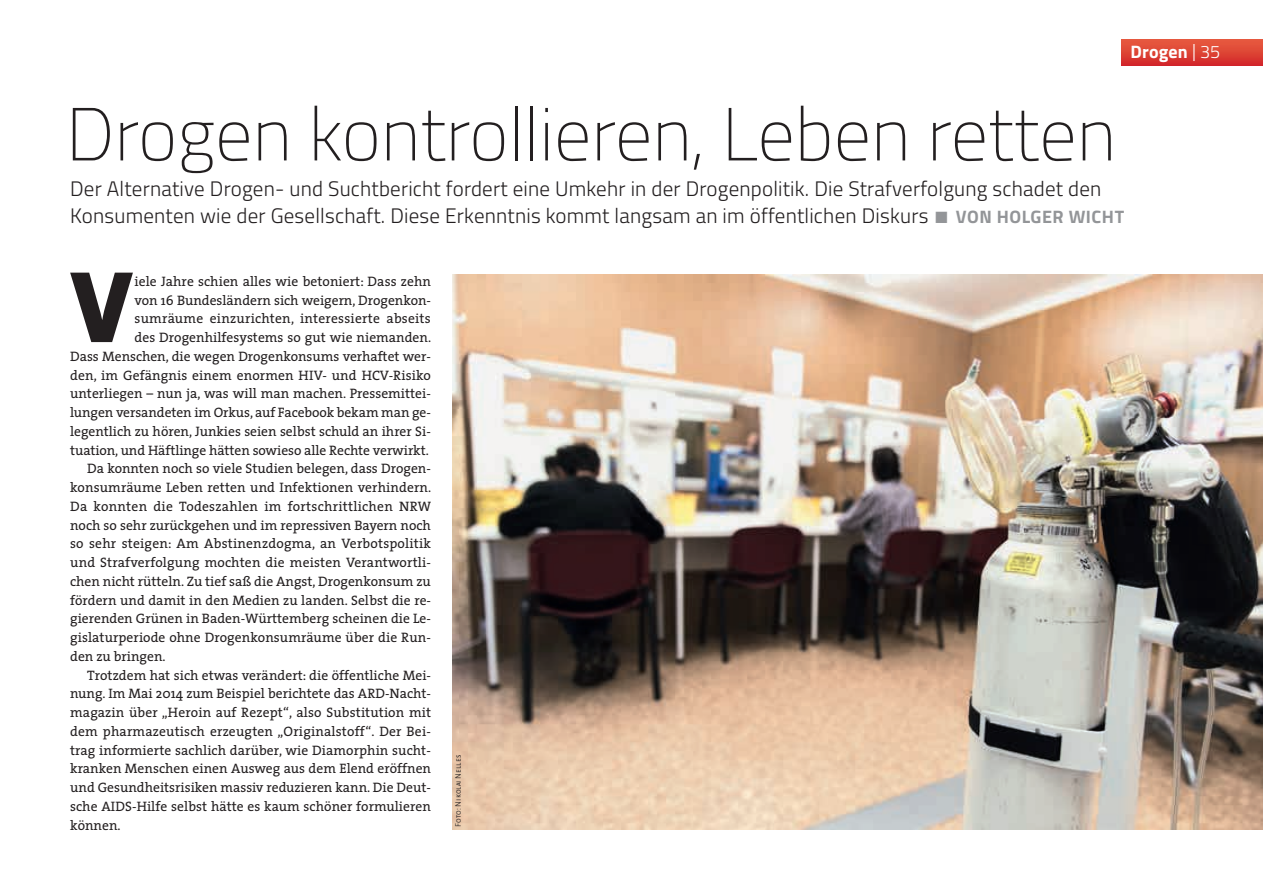
<style>
.page{position:relative;width:1263px;height:893px;background:#fff}
.page>*{position:absolute;margin:0;border:0;box-sizing:border-box;transform-origin:0 0}
.t1{font:900 102.9px "The Sans";color:#231f20;scale:.92 1}
.t2{font:100 75px "Titillium";color:#231f20}
.t3{font:300 21px/27px "Titillium";letter-spacing:.01em;color:#231f20}
.t4{font:700 18px "Titillium";letter-spacing:.01em;color:#fff}
.t5{font:700 18px "Titillium";color:#939598}
.t6{font:13.65px "The Serif";color:#231f20}
.t7{font:13.65px "The Serif";letter-spacing:.02em;color:#231f20}
.t8{font:300 8.25px "Strada SC";letter-spacing:.01em;color:#231f20}
.s1{font-weight:300}
.s2{font-size:68.25px}
.s3{color:#939598}
.s4{font-weight:700;font-size:18px;color:#939598}
</style>
<div class="page">
<svg style="left:1121px;top:40px;width:142px;height:25px;background:#dd4234"></svg>
<img style="left:452px;top:274px;width:811px;height:556px">
<h3 class="t4" style="left:1130px;top:38px;width:91px">DROGEN <span class="s1">| 35</span></h3>
<h2 class="t2" style="left:66px;top:81px;width:1052px">Dro<span class="s2">g</span>en kontrollieren, Leben retten</h2>
<h3 class="t3" style="left:70px;top:174px;width:1033px">Der Alternative Drogen- und Suchtbericht fordert eine Umkehr in der Drogenpolitik. Die Strafverfolgung schadet den<br>Konsumenten wie der Gesellschaft. Diese Erkenntnis kommt langsam an im öffentlichen Diskurs <span class="s3">■</span> <span class="s4">VON HOLGER</span></h3>
<h3 class="t5" style="left:1069px;top:203px;width:28px">WICHT</h3>
<h1 class="t1" style="left:71px;top:220px;width:68px">V</h1>
<p class="t6" style="left:135px;top:270px;width:298px">iele Jahre schien alles wie betoniert: Dass zehn</p>
<p class="t6" style="left:135px;top:289px;width:298px">von 16 Bundesländern sich weigern, Drogenkon-</p>
<p class="t6" style="left:135px;top:307px;width:298px">sumräume einzurichten, interessierte abseits</p>
<p class="t6" style="left:135px;top:326px;width:298px">des Drogenhilfesystems so gut wie niemanden.</p>
<p class="t6" style="left:70px;top:345px;width:362px">Dass Menschen, die wegen Drogenkonsums verhaftet wer-</p>
<p class="t6" style="left:70px;top:364px;width:362px">den, im Gefängnis einem enormen HIV- und HCV-Risiko</p>
<p class="t6" style="left:70px;top:382px;width:362px">unterliegen – nun ja, was will man machen. Pressemittei-</p>
<p class="t6" style="left:70px;top:401px;width:362px">lungen versandeten im Orkus, auf Facebook bekam man ge-</p>
<p class="t6" style="left:70px;top:420px;width:362px">legentlich zu hören, Junkies seien selbst schuld an ihrer Si-</p>
<p class="t6" style="left:70px;top:439px;width:360px">tuation, und Häftlinge hätten sowieso alle Rechte verwirkt.</p>
<p class="t6" style="left:87px;top:457px;width:345px">Da konnten noch so viele Studien belegen, dass Drogen-</p>
<p class="t6" style="left:70px;top:476px;width:363px">konsumräume Leben retten und Infektionen verhindern.</p>
<p class="t7" style="left:70px;top:495px;width:362px">Da konnten die Todeszahlen im fortschrittlichen NRW</p>
<p class="t6" style="left:70px;top:514px;width:362px">noch so sehr zurückgehen und im repressiven Bayern noch</p>
<p class="t6" style="left:70px;top:532px;width:362px">so sehr steigen: Am Abstinenzdogma, an Verbotspolitik</p>
<p class="t6" style="left:70px;top:551px;width:362px">und Strafverfolgung mochten die meisten Verantwortli-</p>
<p class="t6" style="left:70px;top:570px;width:362px">chen nicht rütteln. Zu tief saß die Angst, Drogenkonsum zu</p>
<p class="t6" style="left:70px;top:589px;width:362px">fördern und damit in den Medien zu landen. Selbst die re-</p>
<p class="t6" style="left:70px;top:607px;width:362px">gierenden Grünen in Baden-Württemberg scheinen die Le-</p>
<p class="t6" style="left:70px;top:626px;width:362px">gislaturperiode ohne Drogenkonsumräume über die Run-</p>
<p class="t6" style="left:70px;top:645px;width:97px">den zu bringen.</p>
<p class="t6" style="left:87px;top:664px;width:345px">Trotzdem hat sich etwas verändert: die öffentliche Mei-</p>
<p class="t6" style="left:70px;top:682px;width:362px">nung. Im Mai 2014 zum Beispiel berichtete das ARD-Nacht-</p>
<p class="t6" style="left:70px;top:701px;width:362px">magazin über „Heroin auf Rezept“, also Substitution mit</p>
<p class="t6" style="left:70px;top:720px;width:362px">dem pharmazeutisch erzeugten „Originalstoff“. Der Bei-</p>
<p class="t6" style="left:70px;top:739px;width:362px">trag informierte sachlich darüber, wie Diamorphin sucht-</p>
<p class="t6" style="left:70px;top:757px;width:362px">kranken Menschen einen Ausweg aus dem Elend eröffnen</p>
<p class="t6" style="left:70px;top:776px;width:362px">und Gesundheitsrisiken massiv reduzieren kann. Die Deut-</p>
<p class="t6" style="left:70px;top:795px;width:362px">sche AIDS-Hilfe selbst hätte es kaum schöner formulieren</p>
<p class="t6" style="left:70px;top:814px;width:52px">können.</p>
<p class="t8" style="left:453px;top:827px;width:74px;rotate:-90deg">Foto: Nikolai Nelles</p>
</div>
